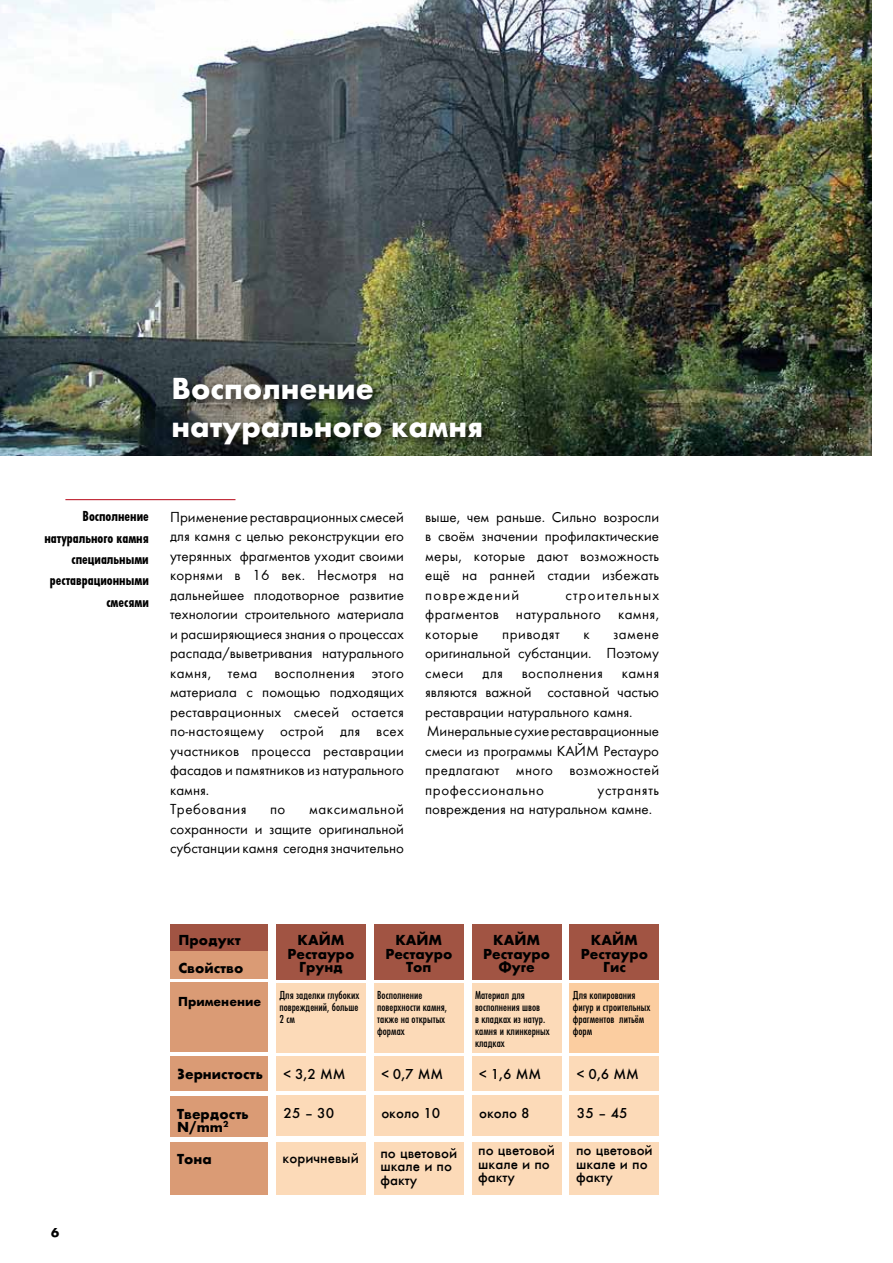
<style>
.page{position:relative;width:893px;height:1263px;background:#fff}
.page>*{position:absolute;margin:0;border:0;box-sizing:border-box;transform-origin:0 0}
.t1{font:700 31.5px/37.8px "Futura TCY";color:#fff}
.t2{font:15px/19.5px "Futura TCY Boo";color:#000;text-align:justify}
.t3{font:700 15px/13.5px "Futura TCY";color:#000;text-align:center}
.t4{font:500 15px/13.5px "Futura TCY";color:#000}
.t5{font:15px/21.3px "Futura TCY Bol Con";color:#000;text-align:right}
.t6{font:500 15px "Futura T";color:#000}
.t7{font:15px "Futura TCY Boo";letter-spacing:.025em;color:#000}
.t8{font:15px "Futura TCY Boo";letter-spacing:.035em;color:#000}
.t9{font:700 13.5px "Futura TCY";color:#000}
.t10{font:700 13.5px "Futura T";color:#000}
.t11{font:12px/12px "Futura TCY Med Con";color:#000}
.s1{font-family:"Futura T"}
</style>
<div class="page">
<img style="left:0;top:0;width:872px;height:455px">
<div style="left:169px;top:374px;width:325px;height:82px;background:#000;opacity:.75"></div>
<div style="left:170px;top:983px;width:98px;height:69px;background:#da9b75"></div>
<div style="left:170px;top:1057px;width:98px;height:34px;background:#da9b75"></div>
<div style="left:276px;top:1057px;width:90px;height:34px;background:#fcdab8"></div>
<div style="left:374px;top:1057px;width:89px;height:34px;background:#fcdab8"></div>
<div style="left:472px;top:1057px;width:89px;height:34px;background:#fcdab8"></div>
<div style="left:570px;top:1057px;width:89px;height:34px;background:#fcdab8"></div>
<div style="left:170px;top:1096px;width:98px;height:41px;background:#da9b75"></div>
<div style="left:276px;top:1095px;width:90px;height:41px;background:#fcdab8"></div>
<div style="left:374px;top:1095px;width:89px;height:41px;background:#fcdab8"></div>
<div style="left:472px;top:1095px;width:89px;height:41px;background:#fcdab8"></div>
<div style="left:570px;top:1095px;width:89px;height:41px;background:#fcdab8"></div>
<div style="left:170px;top:1142px;width:98px;height:52px;background:#da9b75"></div>
<div style="left:276px;top:1142px;width:90px;height:52px;background:#fcdab8"></div>
<div style="left:374px;top:1142px;width:89px;height:52px;background:#fcdab8"></div>
<div style="left:472px;top:1142px;width:89px;height:52px;background:#fcdab8"></div>
<div style="left:570px;top:1142px;width:89px;height:52px;background:#fcdab8"></div>
<div style="left:276px;top:983px;width:90px;height:69px;background:#fcdab8"></div>
<div style="left:374px;top:983px;width:89px;height:69px;background:#fcdab8"></div>
<div style="left:472px;top:983px;width:89px;height:69px;background:#fcdab8"></div>
<div style="left:570px;top:983px;width:89px;height:69px;background:#fbcda0"></div>
<div style="left:170px;top:924px;width:98px;height:27px;background:#a15443"></div>
<div style="left:170px;top:951px;width:98px;height:28px;background:#da9b75"></div>
<div style="left:276px;top:924px;width:90px;height:55px;background:#a15443"></div>
<div style="left:374px;top:924px;width:89px;height:55px;background:#a15443"></div>
<div style="left:472px;top:924px;width:89px;height:55px;background:#a15443"></div>
<div style="left:570px;top:924px;width:89px;height:55px;background:#a15443"></div>
<hr style="left:65px;top:499px;width:170px;height:1px;background:#b80718">
<h1 class="t1" style="left:172px;top:370px;width:313px">Восполнение натурального камня</h1>
<p class="t5" style="left:44px;top:506px;width:106px">Восполнение натурального камня специальными реставрационными смесями</p>
<p class="t2" style="left:170px;top:507px;width:235px;text-align:left">Применение реставрационных смесей для камня с целью реконструкции его утерянных фрагментов уходит своими корнями в 16 век. Несмотря на дальнейшее плодотворное развитие технологии строительного материала и расширяющиеся знания о процессах распада/выветривания натурального камня, тема восполнения этого материала с помощью подходящих реставрационных смесей остается по-настоящему острой для всех участников процесса реставрации фасадов и памятников из натурального камня.<br>Требования</p>
<p class="t2" style="left:170px;top:799px;width:235px;text-indent:139px">максимальной сохранности и защите оригинальной субстанции камня сегодня значительно</p>
<p class="t2" style="left:270px;top:799px;width:17px">по</p>
<p class="t2" style="left:425px;top:507px;width:235px">выше, чем раньше. Сильно возросли в своём значении профилактические меры, которые дают возможность ещё на ранней стадии избежать повреждений</p>
<p class="t2" style="left:425px;top:585px;width:235px;text-indent:140px">строительных фрагментов натурального камня, которые</p>
<p class="t2" style="left:425px;top:624px;width:235px;text-indent:188px">замене оригинальной субстанции. Поэтому смеси</p>
<p class="t8" style="left:502px;top:625px;width:59px">приводят</p>
<p class="t2" style="left:583px;top:624px;width:8px">к</p>
<p class="t2" style="left:425px;top:663px;width:235px;text-align:left;text-indent:196px">камня являются важной составной частью реставрации натурального камня.<br>Минеральные сухие реставрационные смеси из программы КАЙМ Рестауро предлагают много возможностей профессионально</p>
<p class="t2" style="left:483px;top:663px;width:22px">для</p>
<p class="t7" style="left:522px;top:664px;width:82px">восполнения</p>
<p class="t2" style="left:425px;top:780px;width:235px;text-indent:172px">устранять повреждения на натуральном камне.</p>
<p class="t10" style="left:51px;top:1225px;width:10px">6</p>
<p class="t3" style="left:178px;top:926px;width:66px;line-height:27.6px;text-align:left">Продукт<br>Свойство</p>
<p class="t3" style="left:288px;top:933px;width:68px">КАЙМ<br>Рестауро<br>Грунд</p>
<p class="t3" style="left:385px;top:933px;width:68px">КАЙМ<br>Рестауро<br>Топ</p>
<p class="t3" style="left:483px;top:933px;width:68px">КАЙМ<br>Рестауро<br>Фуге</p>
<p class="t3" style="left:581px;top:933px;width:68px">КАЙМ<br>Рестауро<br>Гис</p>
<p class="t9" style="left:178px;top:994px;width:85px">Применение</p>
<p class="t11" style="left:279px;top:989px;width:81px;text-align:justify">Для заделки глубоких повреждений, больше 2 см</p>
<p class="t11" style="left:377px;top:989px;width:72px">Восполнение поверхности камня, также на открытых формах</p>
<p class="t11" style="left:475px;top:989px;width:76px">Материал для восполнения швов<br>в кладках из натур. камня и клинкерных кладках</p>
<p class="t11" style="left:573px;top:989px;width:79px">Для копирования фигур и строительных фрагментов литьём форм</p>
<p class="t3" style="left:177px;top:1067px;width:87px">Зернистость</p>
<p class="t6" style="left:284px;top:1065px;width:64px">&lt; 3,2 MM</p>
<p class="t6" style="left:381px;top:1065px;width:64px">&lt; 0,7 MM</p>
<p class="t6" style="left:479px;top:1065px;width:64px">&lt; 1,6 MM</p>
<p class="t6" style="left:577px;top:1065px;width:64px">&lt; 0,6 MM</p>
<p class="t3" style="left:177px;top:1107px;width:73px;text-align:left">Твердость<br>N/mm<sup>2</sup></p>
<p class="t6" style="left:284px;top:1104px;width:52px">25 – 30</p>
<p class="t4" style="left:381px;top:1106px;width:61px">около <span class="s1">10</span></p>
<p class="t4" style="left:479px;top:1106px;width:52px">около <span class="s1">8</span></p>
<p class="t6" style="left:577px;top:1104px;width:52px">35 – 45</p>
<p class="t3" style="left:177px;top:1152px;width:36px">Тона</p>
<p class="t4" style="left:283px;top:1151px;width:78px">коричневый</p>
<p class="t4" style="left:380px;top:1146px;width:78px">по цветовой шкале и по факту</p>
<p class="t4" style="left:478px;top:1143px;width:78px">по цветовой шкале и по факту</p>
<p class="t4" style="left:576px;top:1143px;width:78px">по цветовой шкале и по факту</p>
</div>
